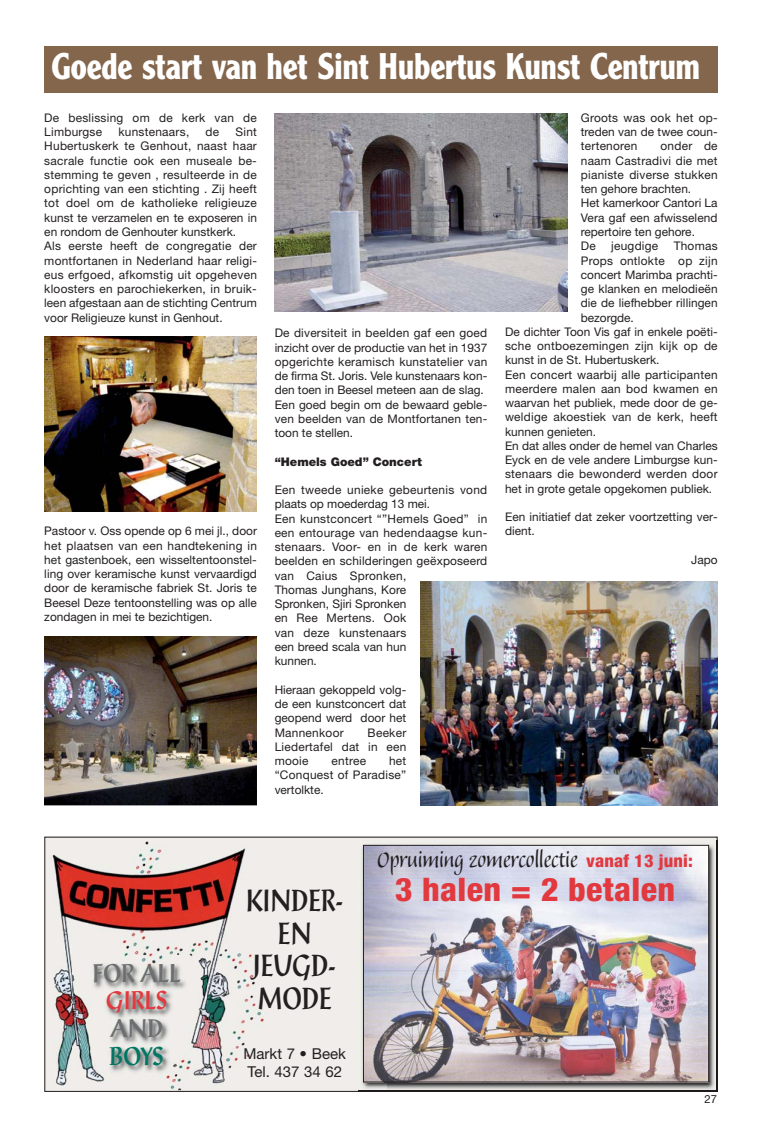
<style>
.page{position:relative;width:762px;height:1138px;background:#fff}
.page>*{position:absolute;margin:0;border:0;box-sizing:border-box;transform-origin:0 0}
.t1{font:700 36.25px "Clearface Gothic LH";color:#fff;scale:.88 1}
.t2{font:800 condensed 32.5px "Helvetica Neue";letter-spacing:.01em;color:#e1393e;scale:1.05 1}
.t3{font:500 30px/32.5px "Post Antiqua BE";letter-spacing:.04em;color:#231f20;text-align:center;scale:.76 1}
.t4{font:28.75px "Balzano";color:#231f20}
.t5{font:500 25px "Post Antiqua BE";letter-spacing:.02em;color:#6d6e70;scale:.85 1}
.t6{font:500 25px "Post Antiqua BE";letter-spacing:.04em;color:#e1393e;scale:.85 1}
.t7{font:500 25px "Post Antiqua BE";color:#007663;scale:.85 1}
.t8{font:15px/18px "Helvetica Neue";color:#231f20}
.t9{font:11.88px/14.2px "Helvetica Neue";letter-spacing:.015em;color:#231f20}
.t10{font:900 11.88px "Helvetica Neue";color:#231f20}
.t11{font:11.25px "Helvetica Neue";color:#231f20}
.s1{font-family:"Helvetica Neue";font-weight:800;font-stretch:condensed;font-size:17.5px;color:#e1393e}
</style>
<div class="page">
<div style="left:44px;top:46px;width:674px;height:46px;background:#83664b"></div>
<img style="left:44px;top:337px;width:213px;height:175px">
<img style="left:44px;top:636px;width:213px;height:169px">
<img style="left:275px;top:113px;width:292px;height:199px">
<img style="left:420px;top:582px;width:298px;height:223px">
<img style="left:46px;top:838px;width:340px;height:251px">
<img style="left:73px;top:955px;width:134px;height:137px">
<img style="left:386px;top:840px;width:332px;height:251px">
<svg style="left:358px;top:1090px;width:28px;height:2px"></svg>
<img style="left:365px;top:847px;width:342px;height:233px">
<div style="left:363px;top:845px;width:346px;height:237px;border:1px solid #231f20"></div>
<h1 class="t1" style="left:51px;top:53px;width:738px">Goede start van het Sint Hubertus Kunst Centrum</h1>
<p class="t9" style="left:581px;top:112px;width:138px;text-align:justify">Groots was ook het op&shy;treden van de twee coun&shy;tertenoren</p>
<p class="t9" style="left:44px;top:112px;width:214px">De beslissing om de kerk van de<br>Limburgse</p>
<p class="t9" style="left:44px;top:126px;width:214px;text-indent:191px">Sint Hubertuskerk te Genhout, naast haar sacrale functie ook een museale be&shy;stemming te geven , resulteerde in de oprichting van een stichting . Zij heeft tot doel om de katholieke religieuze kunst te verzamelen en te exposeren in en rondom de Genhouter kunstkerk.<br>Als eerste heeft de congregatie der montfortanen in Nederland haar religi&shy;eus erfgoed, afkomstig uit opgeheven kloosters en parochiekerken, in bruik&shy;leen afgestaan aan de stichting Centrum voor Religieuze kunst in Genhout.</p>
<p class="t9" style="left:118px;top:126px;width:72px">kunstenaars,</p>
<p class="t9" style="left:205px;top:126px;width:15px">de</p>
<p class="t9" style="left:581px;top:140px;width:138px;text-indent:80px">onder de naam Castradivi die met pianiste diverse stukken ten gehore brachten.<br>Het kamerkoor Cantori La<br>Vera gaf een afwisselend repertoire ten gehore.<br>De</p>
<p class="t9" style="left:611px;top:240px;width:49px">jeugdige</p>
<p class="t9" style="left:674px;top:240px;width:45px">Thomas</p>
<p class="t9" style="left:581px;top:254px;width:138px">Props ontlokte op zijn</p>
<p class="t9" style="left:581px;top:268px;width:138px">concert Marimba prachti-</p>
<p class="t9" style="left:581px;top:283px;width:138px">ge klanken en melodieën</p>
<p class="t9" style="left:581px;top:297px;width:138px">die de liefhebber rillingen</p>
<p class="t9" style="left:581px;top:311px;width:55px">bezorgde.</p>
<p class="t9" style="left:505px;top:325px;width:214px">De dichter Toon Vis gaf in enkele poëti-</p>
<p class="t9" style="left:505px;top:340px;width:214px">sche ontboezemingen zijn kijk op de</p>
<p class="t9" style="left:505px;top:354px;width:156px">kunst in de St. Hubertuskerk.</p>
<p class="t9" style="left:505px;top:368px;width:214px">Een concert waarbij alle participanten</p>
<p class="t9" style="left:505px;top:382px;width:214px">meerdere malen aan bod kwamen en</p>
<p class="t9" style="left:505px;top:397px;width:214px">waarvan het publiek, mede door de ge-</p>
<p class="t9" style="left:505px;top:411px;width:214px">weldige akoestiek van de kerk, heeft</p>
<p class="t9" style="left:505px;top:425px;width:93px">kunnen genieten.</p>
<p class="t9" style="left:505px;top:439px;width:214px">En dat alles onder de hemel van Charles</p>
<p class="t9" style="left:505px;top:454px;width:214px">Eyck en de vele andere Limburgse kun-</p>
<p class="t9" style="left:505px;top:468px;width:214px">stenaars die bewonderd werden door</p>
<p class="t9" style="left:505px;top:482px;width:209px">het in grote getale opgekomen publiek.</p>
<p class="t9" style="left:505px;top:511px;width:214px">Een initiatief dat zeker voortzetting ver&shy;dient.</p>
<p class="t9" style="left:691px;top:553px;width:28px">Japo</p>
<p class="t9" style="left:275px;top:327px;width:214px">De diversiteit in beelden gaf een goed inzicht over de productie van het in 1937 opgerichte keramisch kunstatelier van de firma St. Joris. Vele kunstenaars kon&shy;den toen in Beesel meteen aan de slag.<br>Een goed begin om de bewaard geble&shy;ven beelden van de Montfortanen ten&shy;toon te stellen.</p>
<p class="t10" style="left:275px;top:457px;width:149px">“Hemels Goed” Concert</p>
<p class="t9" style="left:275px;top:484px;width:214px">Een tweede unieke gebeurtenis vond plaats op moederdag 13 mei.<br>Een kunstconcert “”Hemels Goed” in een entourage van hedendaagse kun&shy;stenaars. Voor- en in de kerk waren beelden en schilderingen geëxposeerd van Caius Spronken,<br>Thomas Junghans, Kore<br>Spronken, Sjiri Spronken<br>en Ree Mertens. Ook<br>van deze kunstenaars<br>een breed scala van hun<br>kunnen.</p>
<p class="t9" style="left:275px;top:683px;width:133px;text-align:justify">Hieraan gekoppeld volg&shy;de een kunstconcert dat geopend werd door het Mannenkoor</p>
<p class="t9" style="left:44px;top:525px;width:214px;text-align:justify">Pastoor v. Oss opende op 6 mei jl., door het plaatsen van een handtekening in het gastenboek, een wisseltentoonstel&shy;ling over keramische kunst vervaardigd door de keramische fabriek St. Joris te Beesel Deze tentoonstelling was op alle zondagen in mei te bezichtigen.</p>
<p class="t9" style="left:275px;top:726px;width:133px;text-align:justify;text-indent:93px">Beeker Liedertafel dat in een mooie</p>
<p class="t9" style="left:275px;top:754px;width:133px;text-align:justify;text-indent:114px">het “Conquest of Paradise” vertolkte.</p>
<p class="t9" style="left:331px;top:754px;width:36px">entree</p>
<h3 class="t5" style="left:93px;top:963px;width:105px">FOR ALL</h3>
<h3 class="t6" style="left:106px;top:991px;width:73px">GIRLS</h3>
<h3 class="t5" style="left:110px;top:1018px;width:63px">AND</h3>
<h3 class="t7" style="left:110px;top:1046px;width:65px">BOYS</h3>
<h3 class="t3" style="left:246px;top:887px;width:128px">KINDER-<br>EN<br>JEUGD-<br>MODE</h3>
<p class="t8" style="left:243px;top:1046px;width:104px">Markt 7 • Beek<br>Tel. 437 34 62</p>
<h3 class="t4" style="left:377px;top:849px;width:317px">Opruiming zomercollectie <span class="s1">vanaf 13 juni:</span></h3>
<h2 class="t2" style="left:395px;top:877px;width:269px">3 halen = 2 betalen</h2>
<p class="t11" style="left:704px;top:1095px;width:14px">27</p>
</div>
